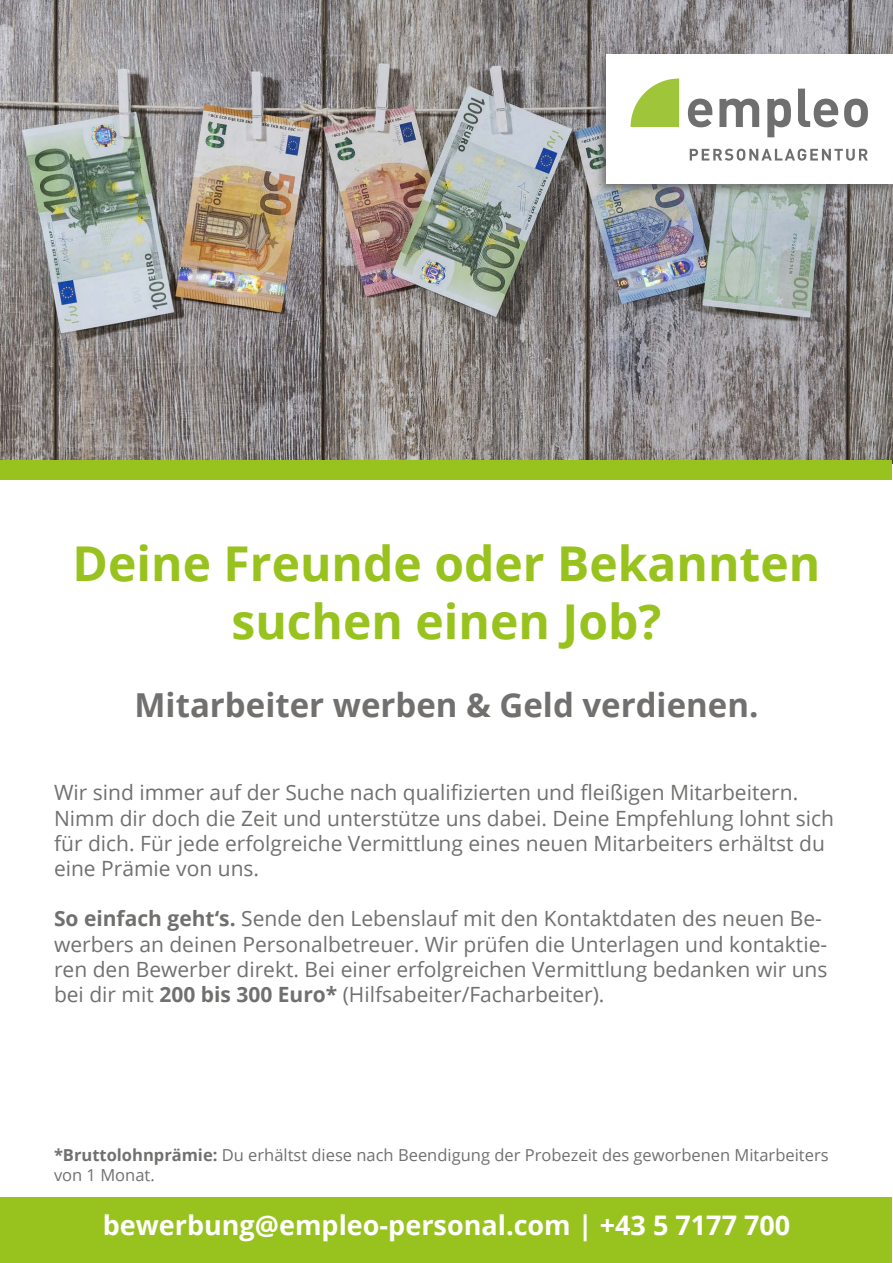
<style>
.page{position:relative;width:893px;height:1263px;background:#fff}
.page>*{position:absolute;margin:0;border:0;box-sizing:border-box;transform-origin:0 0}
.t1{font:700 48px/57.6px "Open Sans";color:#98c21d;text-align:center}
.t2{font:700 33px "Open Sans";color:#71706f}
.t3{font:700 27px "Open Sans";color:#fff}
.t4{font:21px/25.2px "Open Sans";color:#71706f}
.t5{font:16.5px/19.8px "Open Sans";color:#71706f}
.s1{font-weight:700}
</style>
<div class="page">
<img style="left:0;top:0;width:893px;height:463px">
<div style="left:1px;top:461px;width:891px;height:19px;background:#98c21d"></div>
<div style="left:1px;top:1197px;width:891px;height:65px;background:#98c21d"></div>
<div style="left:594px;top:50px;width:299px;height:145px;background:#575756;opacity:.75"></div>
<div style="left:607px;top:54px;width:286px;height:129px;background:#fff"></div>
<svg style="left:688px;top:99px;width:24px;height:28px"></svg>
<svg style="left:719px;top:99px;width:40px;height:28px"></svg>
<svg style="left:767px;top:99px;width:24px;height:38px"></svg>
<svg style="left:798px;top:89px;width:40px;height:38px"></svg>
<svg style="left:844px;top:99px;width:24px;height:28px"></svg>
<svg style="left:631px;top:78px;width:48px;height:49px"></svg>
<svg style="left:690px;top:149px;width:178px;height:12px"></svg>
<h1 class="t1" style="left:73px;top:534px;width:749px">Deine Freunde oder Bekannten suchen einen Job?</h1>
<h2 class="t2" style="left:135px;top:682px;width:625px">Mitarbeiter werben &amp; Geld verdienen.</h2>
<p class="t4" style="left:54px;top:779px;width:781px">Wir sind immer auf der Suche nach qualifizierten und fleißigen Mitarbeitern.<br>Nimm dir doch die Zeit und unterstütze uns dabei. Deine Empfehlung lohnt sich für dich. Für jede erfolgreiche Vermittlung eines neuen Mitarbeiters erhältst du eine Prämie von uns.</p>
<p class="t4" style="left:54px;top:905px;width:775px"><span class="s1">So einfach geht‘s.</span> Sende den Lebenslauf mit den Kontaktdaten des neuen Be&shy;werbers an deinen Personalbetreuer. Wir prüfen die Unterlagen und kontaktie&shy;ren den Bewerber direkt. Bei einer erfolgreichen Vermittlung bedanken wir uns bei dir mit <span class="s1">200 bis 300 Euro*</span> (Hilfsabeiter/Facharbeiter).</p>
<p class="t5" style="left:54px;top:1145px;width:776px"><span class="s1">*Bruttolohnprämie:</span> Du erhältst diese nach Beendigung der Probezeit des geworbenen Mitarbeiters von 1 Monat.</p>
<p class="t3" style="left:103px;top:1206px;width:689px">bewerbung@empleo-personal.com | +43 5 7177 700</p>
</div>
